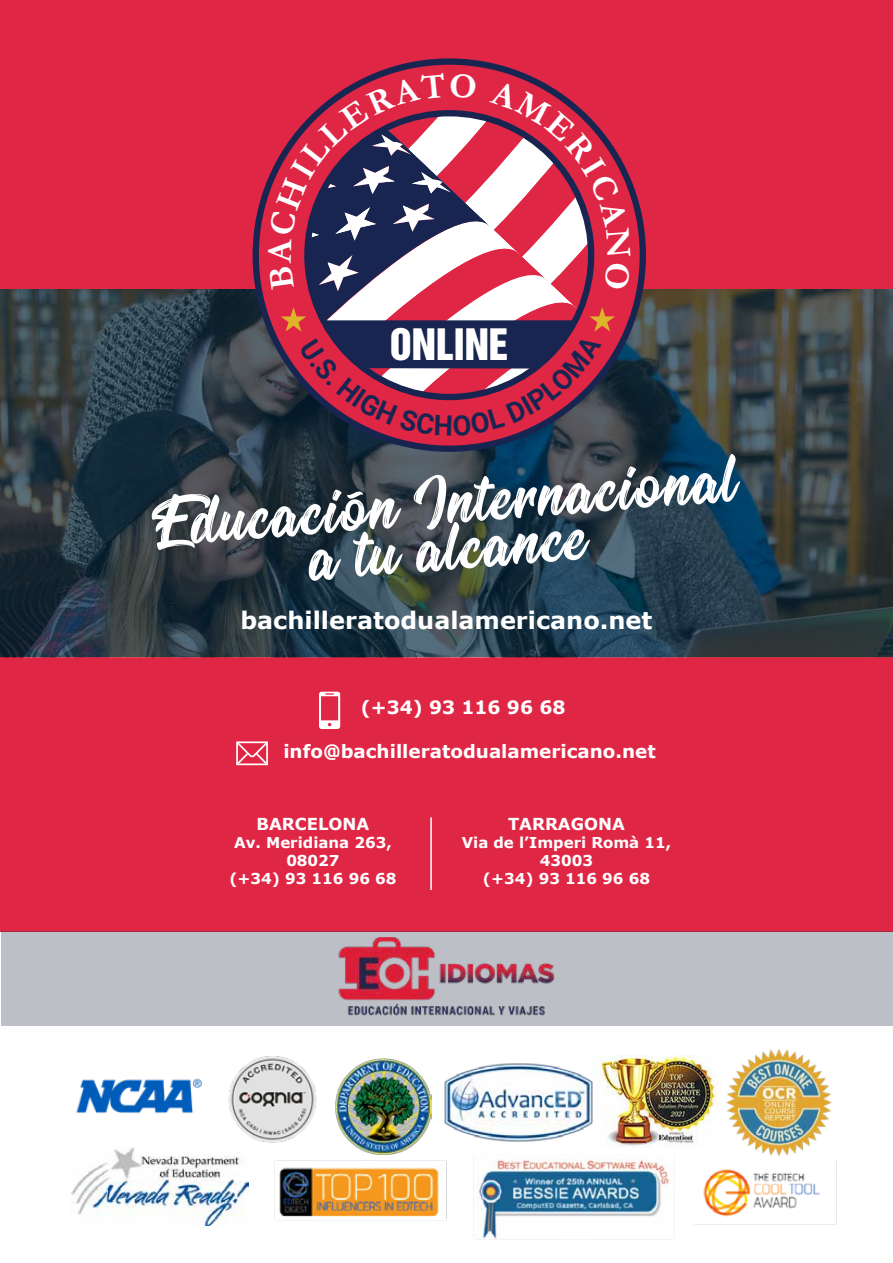
<style>
.page{position:relative;width:893px;height:1263px;background:#fff}
.page>*{position:absolute;margin:0;border:0;box-sizing:border-box;transform-origin:0 0}
.t1{font:86.55px "Oraqle Script";color:#fff}
.t2{font:39.6px "Helvetica Inserat LT Std";color:#fff}
.t3{font:700 24px "Verdana";color:#fff}
.t4{font:700 18.3px "Verdana";color:#fff}
.t5{font:700 16.5px "Verdana";color:#fff}
.t6{font:700 15px/18px "Verdana";color:#fff;text-align:center}
</style>
<div class="page">
<div style="left:0;top:0;width:893px;height:931px;background:#e02645"></div>
<div style="left:0;top:657px;width:606px;height:274px;background:#e02645"></div>
<img style="left:0;top:289px;width:893px;height:368px">
<svg style="left:319px;top:692px;width:21px;height:37px"></svg>
<svg style="left:236px;top:741px;width:32px;height:24px"></svg>
<hr style="left:430px;top:817px;width:2px;height:73px;background:#fff">
<img style="left:76px;top:1078px;width:126px;height:36px">
<img style="left:228px;top:1056px;width:89px;height:87px">
<img style="left:336px;top:1058px;width:96px;height:85px">
<div style="left:1px;top:931px;width:891px;height:94px;background:#bcc0c6"></div>
<img style="left:338px;top:938px;width:217px;height:78px">
<img style="left:475px;top:1159px;width:198px;height:81px">
<img style="left:667px;top:1049px;width:165px;height:117px">
<img style="left:684px;top:1149px;width:153px;height:76px">
<img style="left:274px;top:1143px;width:173px;height:78px">
<img style="left:71px;top:1147px;width:177px;height:78px">
<img style="left:605px;top:1056px;width:116px;height:91px">
<img style="left:442px;top:1057px;width:163px;height:90px">
<svg style="left:253px;top:58px;width:393px;height:394px"></svg>
<svg style="left:261px;top:62px;width:381px;height:381px"></svg>
<h2 class="t2" style="left:390px;top:321px;width:120px">ONLINE</h2>
<h1 class="t1" style="left:148px;top:485px;width:585px;rotate:-5deg">Educación Internacional</h1>
<h1 class="t1" style="left:304px;top:517px;width:279px;rotate:-5deg">a tu alcance</h1>
<h3 class="t3" style="left:240px;top:603px;width:413px">bachilleratodualamericano.net</h3>
<p class="t4" style="left:361px;top:695px;width:206px">(+34) 93 116 96 68</p>
<p class="t4" style="left:283px;top:739px;width:374px">info@bachilleratodualamericano.net</p>
<p class="t5" style="left:257px;top:812px;width:114px">BARCELONA</p>
<p class="t6" style="left:229px;top:833px;width:169px">Av. Meridiana 263,<br>08027<br>(+34) 93 116 96 68</p>
<p class="t5" style="left:508px;top:812px;width:118px">TARRAGONA</p>
<p class="t6" style="left:462px;top:833px;width:211px">Via de l’Imperi Romà 11,<br>43003<br>(+34) 93 116 96 68</p>
</div>
